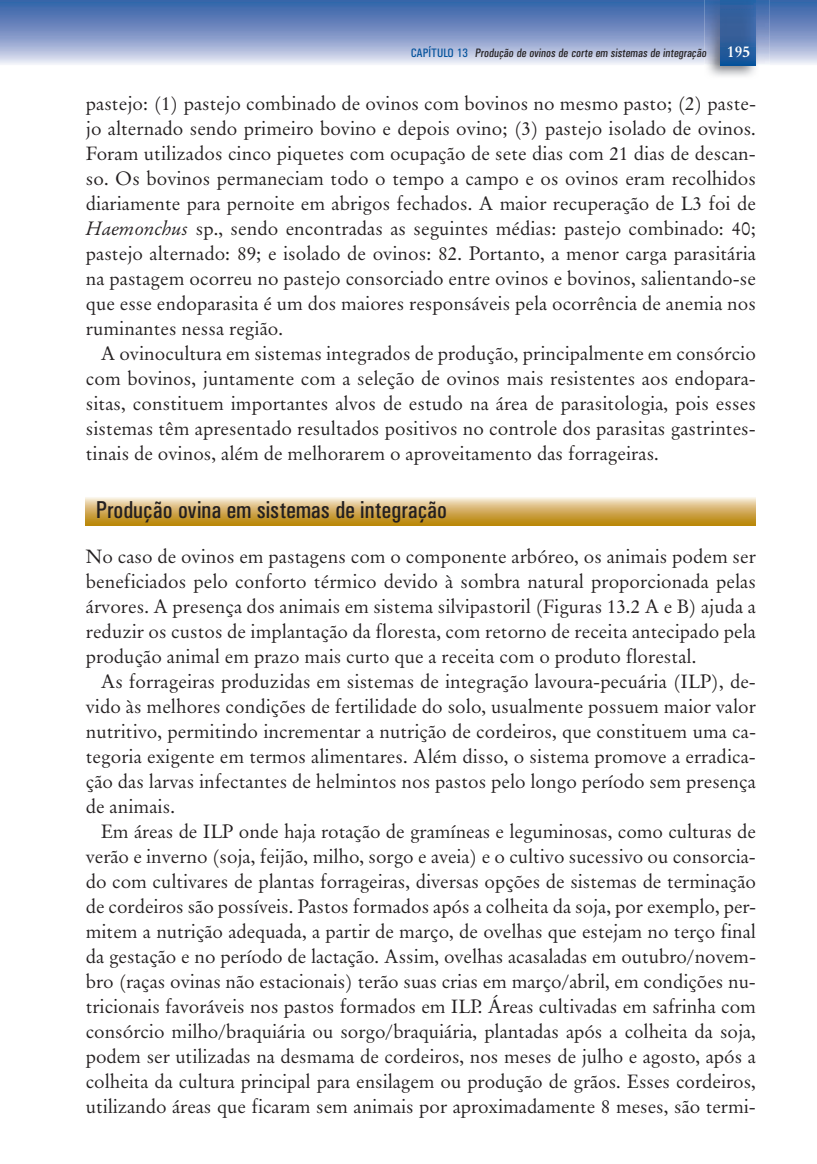
<style>
.page{position:relative;width:817px;height:1164px;background:#fff}
.page>*{position:absolute;margin:0;border:0;box-sizing:border-box;transform-origin:0 0}
.t1{font:24.5px "Univers Condensed";color:#231f20}
.t2{font:19.25px/25px "Original Garamond BT";color:#231f20;text-align:justify}
.t3{font:12.25px "Univers Condensed";color:#231f20}
.s1{color:#01519b}
.s2{font-family:"Original Garamond BT";font-weight:700;font-size:15.75px;color:#fff}
.s3{font-style:italic}
</style>
<div class="page">
<svg style="left:0;top:0;width:816px;height:65px;background:#839ac8"></svg>
<img style="left:704px;top:0;width:65px;height:77px">
<img style="left:720px;top:0;width:35px;height:66px">
<svg style="left:86px;top:497px;width:669px;height:28px;background:#d5b368"></svg>
<p class="t3" style="left:410px;top:49px;width:341px"><span class="s1">CAPÍTULO 13</span> Produção de ovinos de corte em sistemas de integração <span class="s2">195</span></p>
<p class="t2" style="left:86px;top:93px;width:671px">pastejo: (1) pastejo combinado de ovinos com bovinos no mesmo pasto; (2) paste&shy;jo alternado sendo primeiro bovino e depois ovino; (3) pastejo isolado de ovinos.<br>Foram utilizados cinco piquetes com ocupação de sete dias com 21 dias de descan&shy;so. Os bovinos permaneciam todo o tempo a campo e os ovinos eram recolhidos diariamente para pernoite em abrigos fechados. A maior recuperação de L3 foi de <span class="s3">Haemonchus</span> sp., sendo encontradas as seguintes médias: pastejo combinado: 40; pastejo alternado: 89; e isolado de ovinos: 82. Portanto, a menor carga parasitária na pastagem ocorreu no pastejo consorciado entre ovinos e bovinos, salientando-se que esse endoparasita é um dos maiores responsáveis pela ocorrência de anemia nos ruminantes nessa região.</p>
<p class="t2" style="left:86px;top:343px;width:671px;text-indent:15px">A ovinocultura em sistemas integrados de produção, principalmente em consórcio com bovinos, juntamente com a seleção de ovinos mais resistentes aos endopara&shy;sitas, constituem importantes alvos de estudo na área de parasitologia, pois esses sistemas têm apresentado resultados positivos no controle dos parasitas gastrintes&shy;tinais de ovinos, além de melhorarem o aproveitamento das forrageiras.</p>
<p class="t1" style="left:96px;top:501px;width:353px">Produção ovina em sistemas de integração</p>
<p class="t2" style="left:86px;top:546px;width:671px">No caso de ovinos em pastagens com o componente arbóreo, os animais podem ser beneficiados pelo conforto térmico devido à sombra natural proporcionada pelas árvores. A presença dos animais em sistema silvipastoril (Figuras 13.2 A e B) ajuda a reduzir os custos de implantação da floresta, com retorno de receita antecipado pela produção animal em prazo mais curto que a receita com o produto florestal.</p>
<p class="t2" style="left:86px;top:671px;width:671px;text-indent:15px">As forrageiras produzidas em sistemas de integração lavoura-pecuária (ILP), de&shy;vido às melhores condições de fertilidade do solo, usualmente possuem maior valor nutritivo, permitindo incrementar a nutrição de cordeiros, que constituem uma ca&shy;tegoria exigente em termos alimentares. Além disso, o sistema promove a erradica&shy;ção das larvas infectantes de helmintos nos pastos pelo longo período sem presença de animais.</p>
<p class="t2" style="left:86px;top:820px;width:671px;text-indent:15px">Em áreas de ILP onde haja rotação de gramíneas e leguminosas, como culturas de verão e inverno (soja, feijão, milho, sorgo e aveia) e o cultivo sucessivo ou consorcia&shy;do com cultivares de plantas forrageiras, diversas opções de sistemas de terminação de cordeiros são possíveis. Pastos formados após a colheita da soja, por exemplo, per&shy;mitem a nutrição adequada, a partir de março, de ovelhas que estejam no terço final da gestação e no período de lactação. Assim, ovelhas acasaladas em outubro/novem&shy;bro (raças ovinas não estacionais) terão suas crias em março/abril, em condições nu&shy;tricionais favoráveis nos pastos formados em ILP. Áreas cultivadas em safrinha com consórcio milho/braquiária ou sorgo/braquiária, plantadas após a colheita da soja, podem ser utilizadas na desmama de cordeiros, nos meses de julho e agosto, após a colheita da cultura principal para ensilagem ou produção de grãos. Esses cordeiros, utilizando áreas que ficaram sem animais por aproximadamente 8 meses, são termi-</p>
</div>
